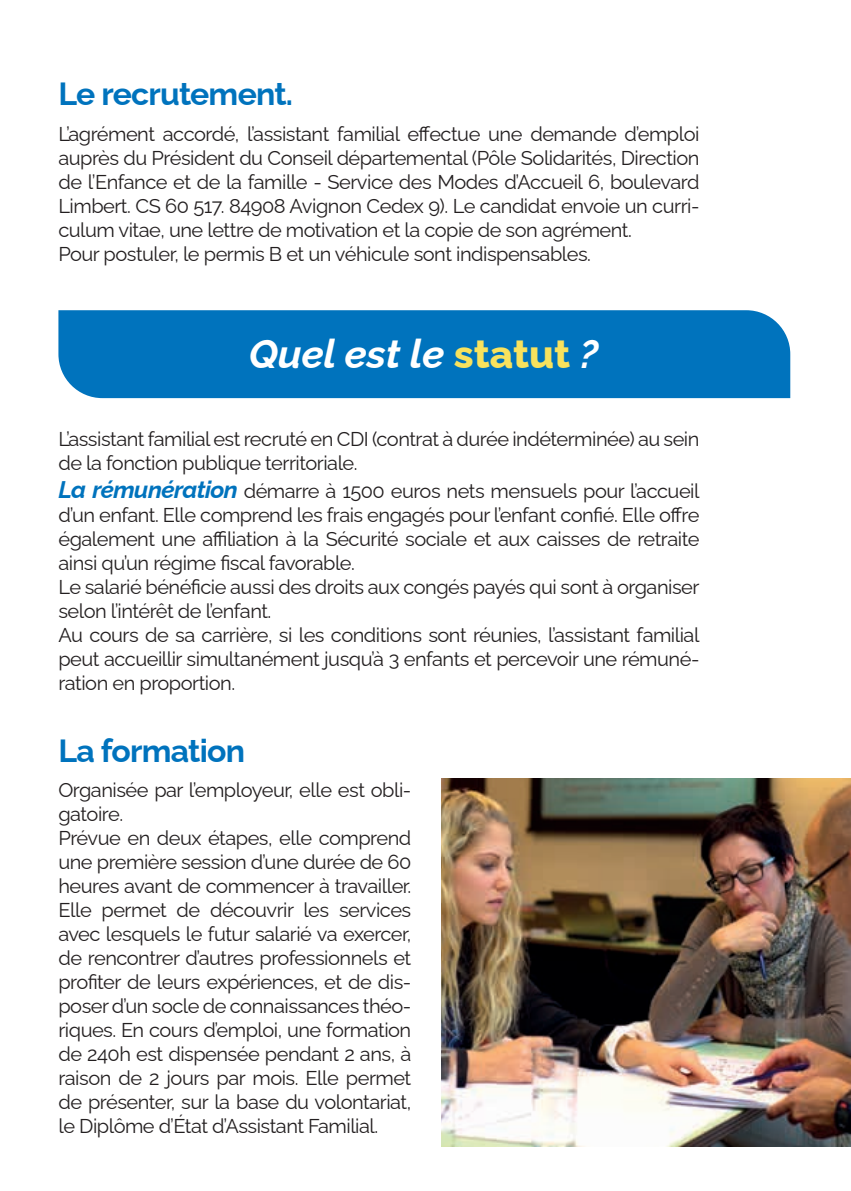
<style>
.page{position:relative;width:851px;height:1191px;background:#fff}
.page>*{position:absolute;margin:0;border:0;box-sizing:border-box;transform-origin:0 0}
.t1{font:italic 700 40px "Raleway";color:#fff}
.t2{font:700 32px "Raleway";letter-spacing:-.025em;color:#0073bd}
.t3{font:20px/24px "Raleway";letter-spacing:-.025em;color:#231f20}
.s1{font-weight:800;font-style:normal;color:#f8e25d}
.s2{font-weight:700;font-style:italic;font-size:24px;color:#0073bd}
</style>
<div class="page">
<div style="left:58px;top:310px;width:732px;height:88px;background:#0073bd"></div>
<img style="left:441px;top:778px;width:409px;height:368px">
<h2 class="t2" style="left:58px;top:68px;width:236px">Le recrutement.</h2>
<p class="t3" style="left:58px;top:119px;width:642px">L’agrément accordé, l’assistant familial effectue une demande d’emploi auprès du Président du Conseil départemental (Pôle Solidarités, Direction de l’Enfance et de la famille - Service des Modes d’Accueil 6, boulevard Limbert. CS 60 517. 84908 Avignon Cedex 9). Le candidat envoie un curri&shy;culum vitae, une lettre de motivation et la copie de son agrément.<br>Pour postuler, le permis B et un véhicule sont indispensables.</p>
<h1 class="t1" style="left:249px;top:322px;width:351px">Quel est le <span class="s1">statut</span> ?</h1>
<p class="t3" style="left:58px;top:424px;width:642px">L’assistant familial est recruté en CDI (contrat à durée indéterminée) au sein de la fonction publique territoriale.</p>
<p class="t3" style="left:58px;top:477px;width:642px"><span class="s2">La rémunération</span> démarre à 1500 euros nets mensuels pour l’accueil d’un enfant. Elle comprend les frais engagés pour l’enfant confié. Elle offre également une affiliation à la Sécurité sociale et aux caisses de retraite ainsi qu’un régime fiscal favorable.<br>Le salarié bénéficie aussi des droits aux congés payés qui sont à organiser selon l’intérêt de l’enfant.<br>Au cours de sa carrière, si les conditions sont réunies, l’assistant familial peut accueillir simultanément jusqu’à 3 enfants et percevoir une rémuné&shy;ration en proportion.</p>
<h2 class="t2" style="left:58px;top:725px;width:188px">La formation</h2>
<p class="t3" style="left:58px;top:775px;width:354px">Organisée par l’employeur, elle est obli&shy;gatoire.<br>Prévue en deux étapes, elle comprend une première session d’une durée de 60 heures avant de commencer à travailler.<br>Elle permet de découvrir les services avec lesquels le futur salarié va exercer, de rencontrer d’autres professionnels et profiter de leurs expériences, et de dis&shy;poser d’un socle de connaissances théo&shy;riques. En cours d’emploi, une formation de 240h est dispensée pendant 2 ans, à raison de 2 jours par mois. Elle permet de présenter, sur la base du volontariat, le Diplôme d’État d’Assistant Familial.</p>
</div>
